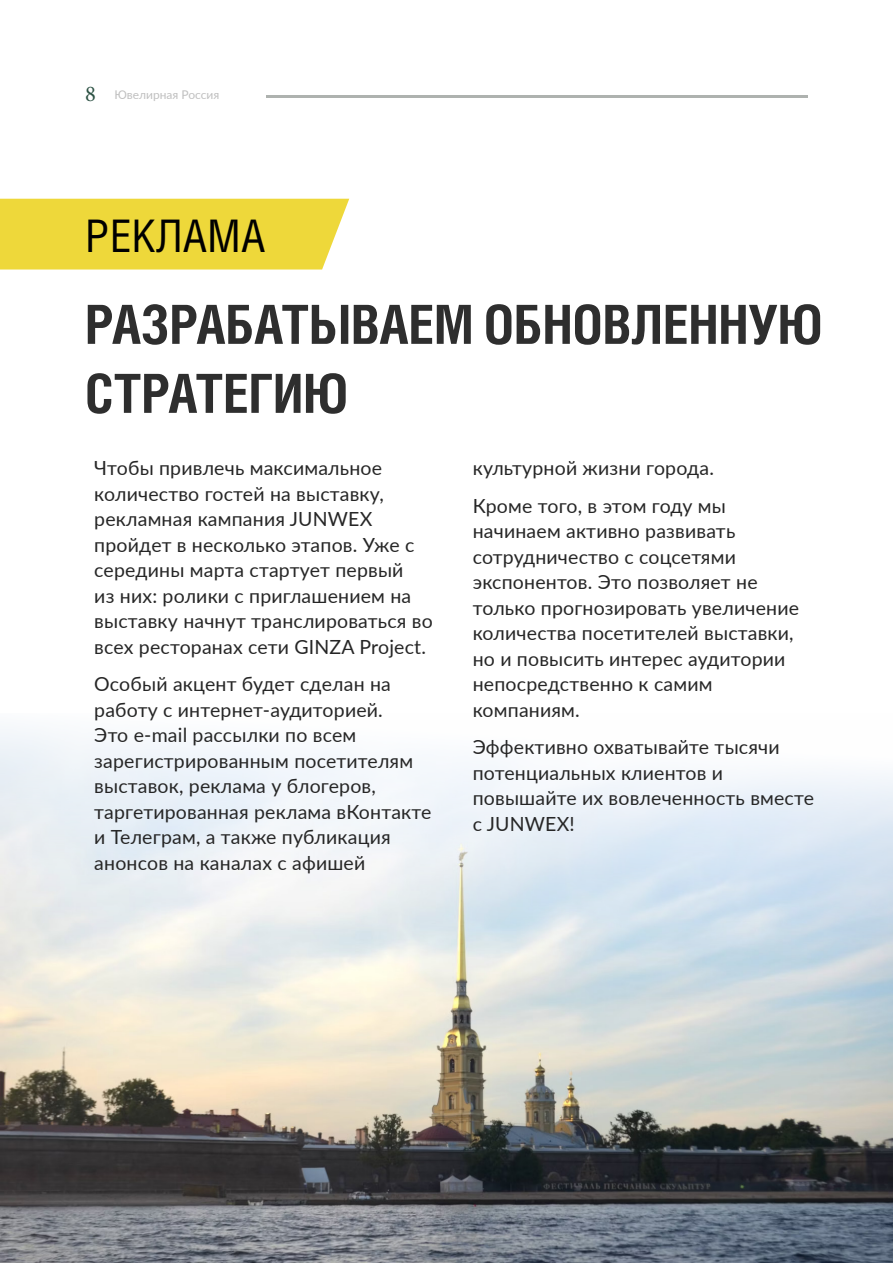
<style>
.page{position:relative;width:893px;height:1263px;background:#fff}
.page>*{position:absolute;margin:0;border:0;box-sizing:border-box;transform-origin:0 0}
.t1{font:700 54px/69px "Helios Cond C";color:#000}
.t2{font:45px "Helios Cond C";color:#000}
.t3{font:19.5px/25.5px "Lato";letter-spacing:.01em;color:#262626}
.t4{font:12px "Lato";color:#c0c0c0}
.s1{font-family:"Minion Pro";font-size:22.5px;color:#2d5244}
</style>
<div class="page">
<div style="left:0;top:199px;width:349px;height:70px;background:#eed83a"></div>
<img style="left:0;top:729px;width:893px;height:534px">
<hr style="left:266px;top:95px;width:542px;height:2px;background:#6e7671">
<p class="t4" style="left:85px;top:86px;width:136px"><span class="s1">8</span> Ювелирная Россия</p>
<p class="t2" style="left:85px;top:209px;width:182px">РЕКЛАМА</p>
<h1 class="t1" style="left:85px;top:289px;width:739px">РАЗРАБАТЫВАЕМ ОБНОВЛЕННУЮ<br>СТРАТЕГИЮ</h1>
<p class="t3" style="left:94px;top:455px;width:340px">Чтобы привлечь максимальное количество гостей на выставку, рекламная кампания JUNWEX пройдет в несколько этапов. Уже с середины марта стартует первый<br>из них: ролики с приглашением на выставку начнут транслироваться во всех ресторанах сети GINZA Project.</p>
<p class="t3" style="left:94px;top:671px;width:339px">Особый акцент будет сделан на работу с интернет-аудиторией.<br>Это e-mail рассылки по всем зарегистрированным посетителям выставок, реклама у блогеров, таргетированная реклама вКонтакте и Телеграм, а также публикация анонсов на каналах с афишей</p>
<p class="t3" style="left:473px;top:455px;width:243px">культурной жизни города.</p>
<p class="t3" style="left:473px;top:492px;width:328px">Кроме того, в этом году мы начинаем активно развивать сотрудничество с соцсетями экспонентов. Это позволяет не только прогнозировать увеличение количества посетителей выставки, но и повысить интерес аудитории непосредственно к самим компаниям.</p>
<p class="t3" style="left:473px;top:734px;width:343px">Эффективно охватывайте тысячи потенциальных клиентов и повышайте их вовлеченность вместе с JUNWEX!</p>
</div>
